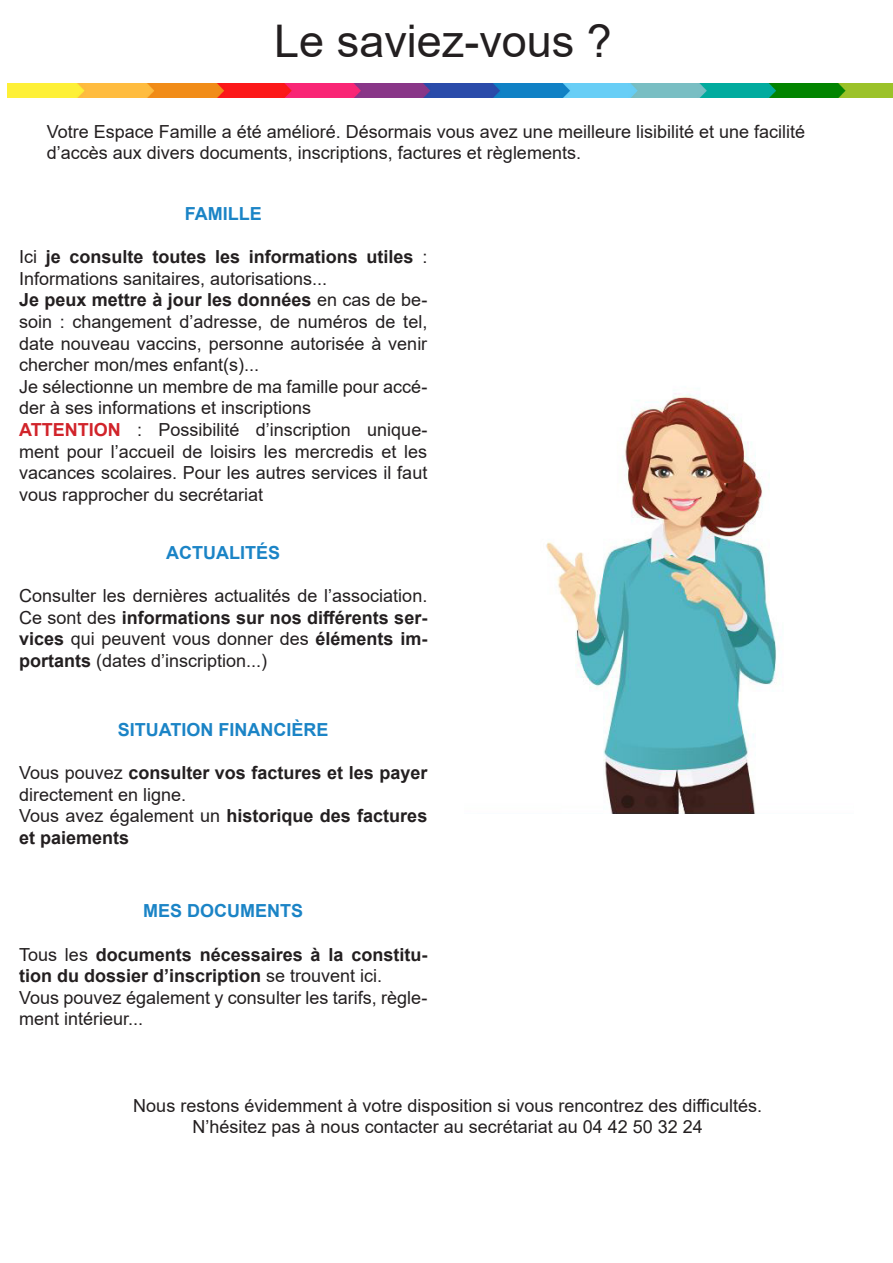
<style>
.page{position:relative;width:893px;height:1263px;background:#fff}
.page>*{position:absolute;margin:0;border:0;box-sizing:border-box;transform-origin:0 0}
.t1{font:45px "Arial";color:#231f20}
.t2{font:18px/21.6px "Arial";color:#231f20}
.t3{font:700 18px/21.6px "Arial";color:#231f20}
.t4{font:700 18px "Arial";color:#1b84c6}
.s1{font-weight:700}
.s2{font-weight:700;color:#d1232a}
.s3{font-weight:400}
</style>
<div class="page">
<img style="left:8px;top:84px;width:885px;height:13px">
<img style="left:546px;top:393px;width:231px;height:421px">
<p class="t1" style="left:274px;top:10px;width:339px">Le saviez-vous ?</p>
<p class="t2" style="left:47px;top:121px;width:760px">Votre Espace Famille a été amélioré. Désormais vous avez une meilleure lisibilité et une facilité d’accès aux divers documents, inscriptions, factures et règlements.</p>
<p class="t4" style="left:185px;top:201px;width:78px">FAMILLE</p>
<p class="t2" style="left:19px;top:246px;width:410px">Ici <span class="s1">je consulte toutes les informations utiles</span> :<br>Informations sanitaires, autorisations...</p>
<p class="t2" style="left:19px;top:289px;width:410px;text-align:justify"><span class="s1">Je peux mettre à jour les données</span> en cas de be&shy;soin : changement d’adresse, de numéros de tel, date nouveau vaccins, personne autorisée à venir chercher mon/mes enfant(s)...</p>
<p class="t2" style="left:19px;top:376px;width:410px">Je sélectionne un membre de ma famille pour accé&shy;der à ses informations et inscriptions</p>
<p class="t2" style="left:19px;top:419px;width:410px;text-align:justify"><span class="s2">ATTENTION</span> : Possibilité d’inscription unique&shy;ment pour l’accueil de loisirs les mercredis et les vacances scolaires. Pour les autres services il faut vous rapprocher du secrétariat</p>
<p class="t4" style="left:166px;top:540px;width:115px">ACTUALITÉS</p>
<p class="t2" style="left:19px;top:585px;width:410px;text-align:justify">Consulter les dernières actualités de l’association.<br>Ce sont des <span class="s1">informations sur nos différents ser&shy;vices</span> qui peuvent vous donner des <span class="s1">éléments im&shy;portants</span> (dates d’inscription...)</p>
<p class="t4" style="left:118px;top:717px;width:212px">SITUATION FINANCIÈRE</p>
<p class="t3" style="left:19px;top:762px;width:410px"><span class="s3">Vous pouvez</span> consulter vos factures et les payer <span class="s3">directement en ligne.</span></p>
<p class="t3" style="left:19px;top:805px;width:410px"><span class="s3">Vous avez également un</span> historique des factures et paiements</p>
<p class="t4" style="left:143px;top:898px;width:162px">MES DOCUMENTS</p>
<p class="t3" style="left:19px;top:944px;width:410px"><span class="s3">Tous les</span> documents nécessaires à la constitu&shy;tion du dossier d’inscription <span class="s3">se trouvent ici.</span></p>
<p class="t2" style="left:19px;top:987px;width:410px">Vous pouvez également y consulter les tarifs, règle&shy;ment intérieur...</p>
<p class="t2" style="left:133px;top:1094px;width:630px">Nous restons évidemment à votre disposition si vous rencontrez des difficultés.</p>
<p class="t2" style="left:193px;top:1116px;width:512px">N’hésitez pas à nous contacter au secrétariat au 04 42 50 32 24</p>
</div>
